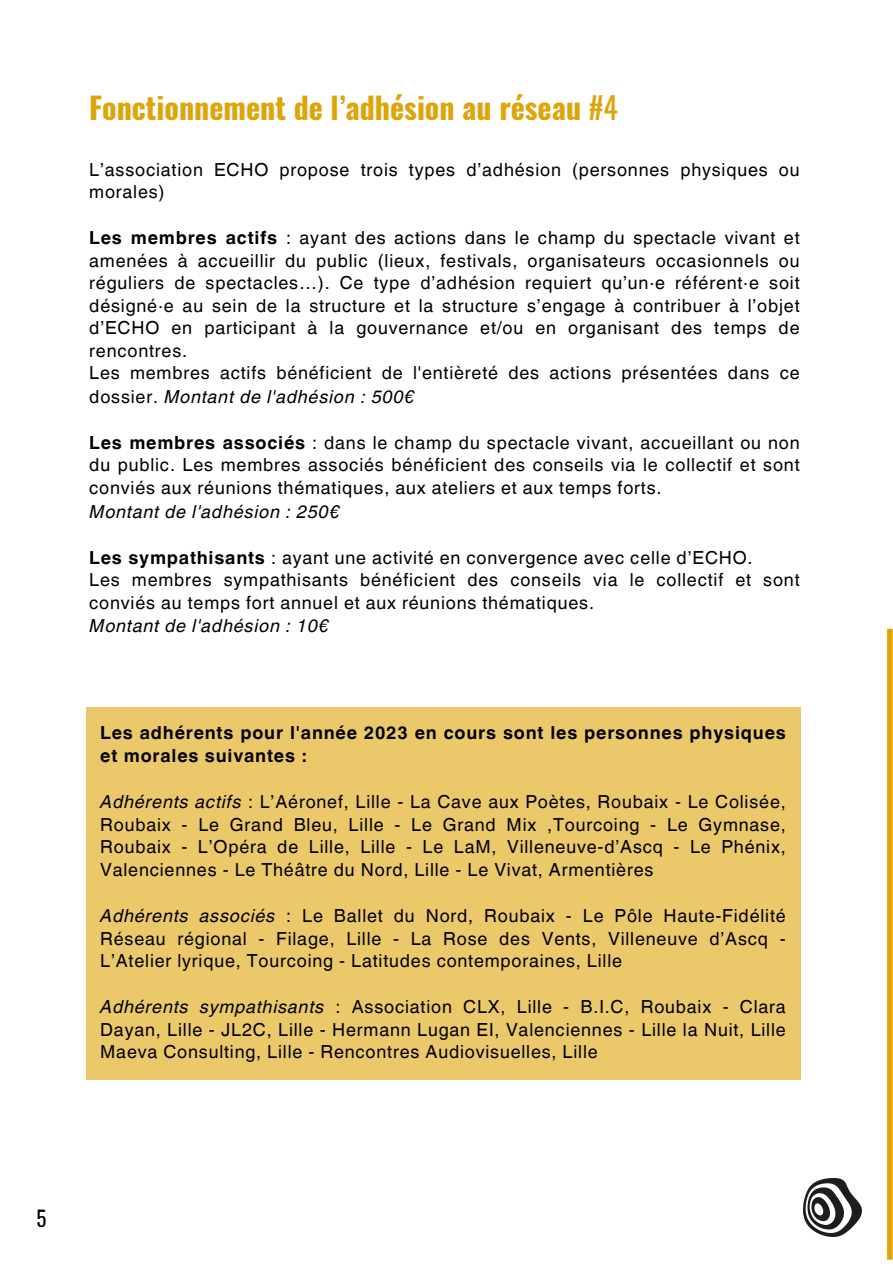
<style>
.page{position:relative;width:893px;height:1264px;background:#fff}
.page>*{position:absolute;margin:0;border:0;box-sizing:border-box;transform-origin:0 0}
.t1{font:700 30px "Oswald";color:#dfa408}
.t2{font:21px "Oswald";color:#000}
.t3{font:18px/22.5px "Helvetica World";letter-spacing:.045em;color:#000;text-align:justify}
.t4{font:700 18px/23.5px "Helvetica World";letter-spacing:.045em;color:#000}
.t5{font:italic 18px "Helvetica World";letter-spacing:.045em;color:#000}
.s1{font-weight:400}
.s2{font-weight:700}
.s3{font-style:italic}
</style>
<div class="page">
<div style="left:887px;top:628px;width:5px;height:631px;background:#dfa408"></div>
<div style="left:86px;top:707px;width:714px;height:373px;background:#ebc86a"></div>
<img style="left:803px;top:1178px;width:58px;height:57px">
<p class="t1" style="left:89px;top:84px;width:530px">Fonctionnement de l’adhésion au réseau <span class="s1">#4</span></p>
<p class="t3" style="left:89px;top:158px;width:711px">L’association ECHO propose trois types d’adhésion (personnes physiques ou morales)</p>
<p class="t3" style="left:89px;top:227px;width:711px"><span class="s2">Les membres actifs</span> : ayant des actions dans le champ du spectacle vivant et amenées à accueillir du public (lieux, festivals, organisateurs occasionnels ou réguliers de spectacles…). Ce type d’adhésion requiert qu’un·e référent·e soit désigné·e au sein de la structure et la structure s’engage à contribuer à l’objet d’ECHO en participant à la gouvernance et/ou en organisant des temps de rencontres.</p>
<p class="t3" style="left:89px;top:361px;width:711px;line-height:23.5px">Les membres actifs bénéficient de l'entièreté des actions présentées dans ce dossier. <span class="s3">Montant de l'adhésion : 500€</span></p>
<p class="t3" style="left:89px;top:431px;width:711px"><span class="s2">Les membres associés</span> : dans le champ du spectacle vivant, accueillant ou non du public. Les membres associés bénéficient des conseils via le collectif et sont conviés aux réunions thématiques, aux ateliers et aux temps forts.</p>
<p class="t5" style="left:89px;top:496px;width:252px">Montant de l'adhésion : 250€</p>
<p class="t3" style="left:89px;top:546px;width:664px"><span class="s2">Les sympathisants</span> : ayant une activité en convergence avec celle d’ECHO.</p>
<p class="t3" style="left:89px;top:568px;width:711px">Les membres sympathisants bénéficient des conseils via le collectif et sont conviés au temps fort annuel et aux réunions thématiques.</p>
<p class="t5" style="left:89px;top:611px;width:241px">Montant de l'adhésion : 10€</p>
<p class="t4" style="left:100px;top:718px;width:687px">Les adhérents pour l'année 2023 en cours sont les personnes physiques et morales suivantes :</p>
<p class="t3" style="left:100px;top:791px;width:687px"><span class="s3">Adhérents actifs</span> : L’Aéronef, Lille - La Cave aux Poètes, Roubaix - Le Colisée, Roubaix - Le Grand Bleu, Lille - Le Grand Mix ,Tourcoing - Le Gymnase, Roubaix - L’Opéra de Lille, Lille - Le LaM, Villeneuve-d’Ascq - Le Phénix, Valenciennes - Le Théâtre du Nord, Lille - Le Vivat, Armentières</p>
<p class="t3" style="left:100px;top:904px;width:687px"><span class="s3">Adhérents associés</span> : Le Ballet du Nord, Roubaix - Le Pôle Haute-Fidélité Réseau régional - Filage, Lille - La Rose des Vents, Villeneuve d’Ascq - L’Atelier lyrique, Tourcoing - Latitudes contemporaines, Lille</p>
<p class="t3" style="left:100px;top:995px;width:687px"><span class="s3">Adhérents sympathisants</span> : Association CLX, Lille - B.I.C, Roubaix - Clara Dayan, Lille - JL2C, Lille - Hermann Lugan EI, Valenciennes - Lille la Nuit, Lille Maeva Consulting, Lille - Rencontres Audiovisuelles, Lille</p>
<p class="t2" style="left:36px;top:1201px;width:11px">5</p>
</div>
